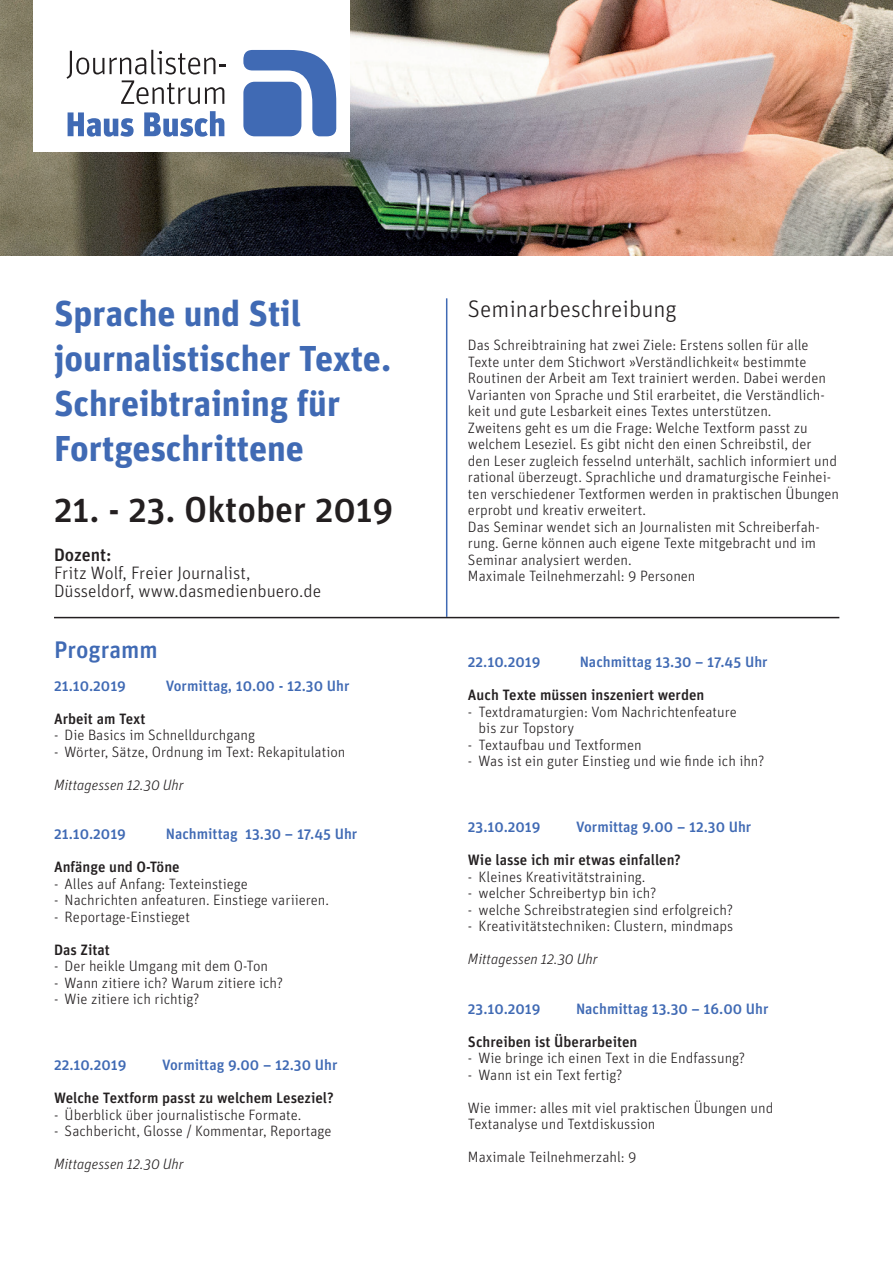
<style>
.page{position:relative;width:893px;height:1263px;background:#fff}
.page>*{position:absolute;margin:0;border:0;box-sizing:border-box;transform-origin:0 0}
.t1{font:700 36px/45px "Unit OT";color:#406ab4}
.t2{font:500 36px "Unit OT";color:#231f20}
.t3{font:300 24px "Unit OT";color:#231f20}
.t4{font:500 24px "Unit OT";color:#406ab4}
.t5{font:300 18px/18px "Unit OT";color:#231f20}
.t6{font:500 18px "Unit OT";color:#231f20}
.t7{font:300 15px/16.5px "Unit OT";color:#231f20}
.t8{font:500 15px "Unit OT";color:#406ab4}
.t9{font:500 15px "Unit OT";color:#231f20}
.t10{font:italic 300 15px "Unit OT";color:#231f20}
</style>
<div class="page">
<img style="left:0;top:0;width:892px;height:256px">
<div style="left:33px;top:0;width:316px;height:152px;background:#fff"></div>
<svg style="left:67px;top:50px;width:158px;height:54px"></svg>
<svg style="left:68px;top:112px;width:66px;height:25px"></svg>
<svg style="left:144px;top:111px;width:80px;height:26px"></svg>
<svg style="left:243px;top:50px;width:93px;height:86px"></svg>
<hr style="left:446px;top:298px;width:1px;height:319px;background:#406ab4">
<hr style="left:54px;top:617px;width:785px;height:1px;background:#231f20">
<h1 class="t1" style="left:54px;top:294px;width:339px">Sprache und Stil journalistischer Texte.<br>Schreibtraining für<br>Fortgeschrittene</h1>
<h1 class="t2" style="left:54px;top:490px;width:341px">21. - 23. Oktober 2019</h1>
<p class="t6" style="left:54px;top:545px;width:59px">Dozent:</p>
<p class="t5" style="left:54px;top:564px;width:268px">Fritz Wolf, Freier Journalist,<br>Düsseldorf, www.dasmedienbuero.de</p>
<h2 class="t4" style="left:54px;top:637px;width:105px">Programm</h2>
<p class="t8" style="left:54px;top:678px;width:73px">21.10.2019</p>
<p class="t8" style="left:166px;top:678px;width:185px">Vormittag, 10.00 - 12.30 Uhr</p>
<p class="t9" style="left:54px;top:711px;width:93px">Arbeit am Text</p>
<p class="t7" style="left:54px;top:727px;width:202px">- Die Basics im Schnelldurchgang</p>
<p class="t7" style="left:54px;top:744px;width:293px">- Wörter, Sätze, Ordnung im Text: Rekapitulation</p>
<p class="t10" style="left:54px;top:779px;width:131px">Mittagessen 12.30 Uhr</p>
<p class="t8" style="left:54px;top:826px;width:73px">21.10.2019</p>
<p class="t8" style="left:166px;top:826px;width:193px">Nachmittag 13.30 – 17.45 Uhr</p>
<p class="t9" style="left:54px;top:859px;width:127px">Anfänge und O-Töne</p>
<p class="t7" style="left:54px;top:876px;width:195px">- Alles auf Anfang: Texteinstiege</p>
<p class="t7" style="left:54px;top:892px;width:276px">- Nachrichten anfeaturen. Einstiege variieren.</p>
<p class="t7" style="left:54px;top:909px;width:137px">- Reportage-Einstieget</p>
<p class="t9" style="left:54px;top:942px;width:57px">Das Zitat</p>
<p class="t7" style="left:54px;top:958px;width:215px">- Der heikle Umgang mit dem O-Ton</p>
<p class="t7" style="left:54px;top:975px;width:231px">- Wann zitiere ich? Warum zitiere ich?</p>
<p class="t7" style="left:54px;top:991px;width:147px">- Wie zitiere ich richtig?</p>
<p class="t8" style="left:54px;top:1057px;width:74px">22.10.2019</p>
<p class="t8" style="left:162px;top:1057px;width:177px">Vormittag 9.00 – 12.30 Uhr</p>
<p class="t9" style="left:54px;top:1090px;width:281px">Welche Textform passt zu welchem Leseziel?</p>
<p class="t7" style="left:54px;top:1107px;width:249px">- Überblick über journalistische Formate.</p>
<p class="t7" style="left:54px;top:1123px;width:279px">- Sachbericht, Glosse / Kommentar, Reportage</p>
<p class="t10" style="left:54px;top:1159px;width:131px">Mittagessen 12.30 Uhr</p>
<h2 class="t3" style="left:468px;top:297px;width:210px">Seminarbeschreibung</h2>
<p class="t7" style="left:468px;top:337px;width:372px">Das Schreibtraining hat zwei Ziele: Erstens sollen für alle Texte unter dem Stichwort »Verständlichkeit« bestimmte Routinen der Arbeit am Text trainiert werden. Dabei werden Varianten von Sprache und Stil erarbeitet, die Verständlich&shy;keit und gute Lesbarkeit eines Textes unterstützen.<br>Zweitens geht es um die Frage: Welche Textform passt zu welchem Leseziel. Es gibt nicht den einen Schreibstil, der<br>den Leser zugleich fesselnd unterhält, sachlich informiert und rational überzeugt. Sprachliche und dramaturgische Feinhei&shy;ten verschiedener Textformen werden in praktischen Übungen erprobt und kreativ erweitert.<br>Das Seminar wendet sich an Journalisten mit Schreiberfah&shy;rung. Gerne können auch eigene Texte mitgebracht und im Seminar analysiert werden.<br>Maximale Teilnehmerzahl: 9 Personen</p>
<p class="t8" style="left:468px;top:654px;width:74px">22.10.2019</p>
<p class="t8" style="left:579px;top:654px;width:189px">Nachmittag 13.30 – 17.45 Uhr</p>
<p class="t9" style="left:468px;top:687px;width:238px">Auch Texte müssen inszeniert werden</p>
<p class="t7" style="left:478px;top:704px;width:260px;text-indent:-11px">- Textdramaturgien: Vom Nachrichtenfeature bis zur Topstory</p>
<p class="t7" style="left:468px;top:737px;width:175px">- Textaufbau und Textformen</p>
<p class="t7" style="left:468px;top:753px;width:298px">- Was ist ein guter Einstieg und wie finde ich ihn?</p>
<p class="t8" style="left:468px;top:819px;width:74px">23.10.2019</p>
<p class="t8" style="left:576px;top:819px;width:177px">Vormittag 9.00 – 12.30 Uhr</p>
<p class="t9" style="left:468px;top:852px;width:214px">Wie lasse ich mir etwas einfallen?</p>
<p class="t7" style="left:468px;top:869px;width:179px">- Kleines Kreativitätstraining.</p>
<p class="t7" style="left:468px;top:885px;width:190px">- welcher Schreibertyp bin ich?</p>
<p class="t7" style="left:468px;top:902px;width:266px">- welche Schreibstrategien sind erfolgreich?</p>
<p class="t7" style="left:468px;top:918px;width:267px">- Kreativitätstechniken: Clustern, mindmaps</p>
<p class="t10" style="left:468px;top:954px;width:131px">Mittagessen 12.30 Uhr</p>
<p class="t8" style="left:468px;top:1001px;width:74px">23.10.2019</p>
<p class="t8" style="left:576px;top:1001px;width:194px">Nachmittag 13.30 – 16.00 Uhr</p>
<p class="t9" style="left:468px;top:1034px;width:171px">Schreiben ist Überarbeiten</p>
<p class="t7" style="left:468px;top:1050px;width:279px">- Wie bringe ich einen Text in die Endfassung?</p>
<p class="t7" style="left:468px;top:1059px;width:307px;line-height:33px">- Wann ist ein Text fertig?<br>Wie immer: alles mit viel praktischen Übungen und</p>
<p class="t7" style="left:468px;top:1108px;width:189px;line-height:33px">Textanalyse und Textdiskussion<br>Maximale Teilnehmerzahl: 9</p>
</div>
